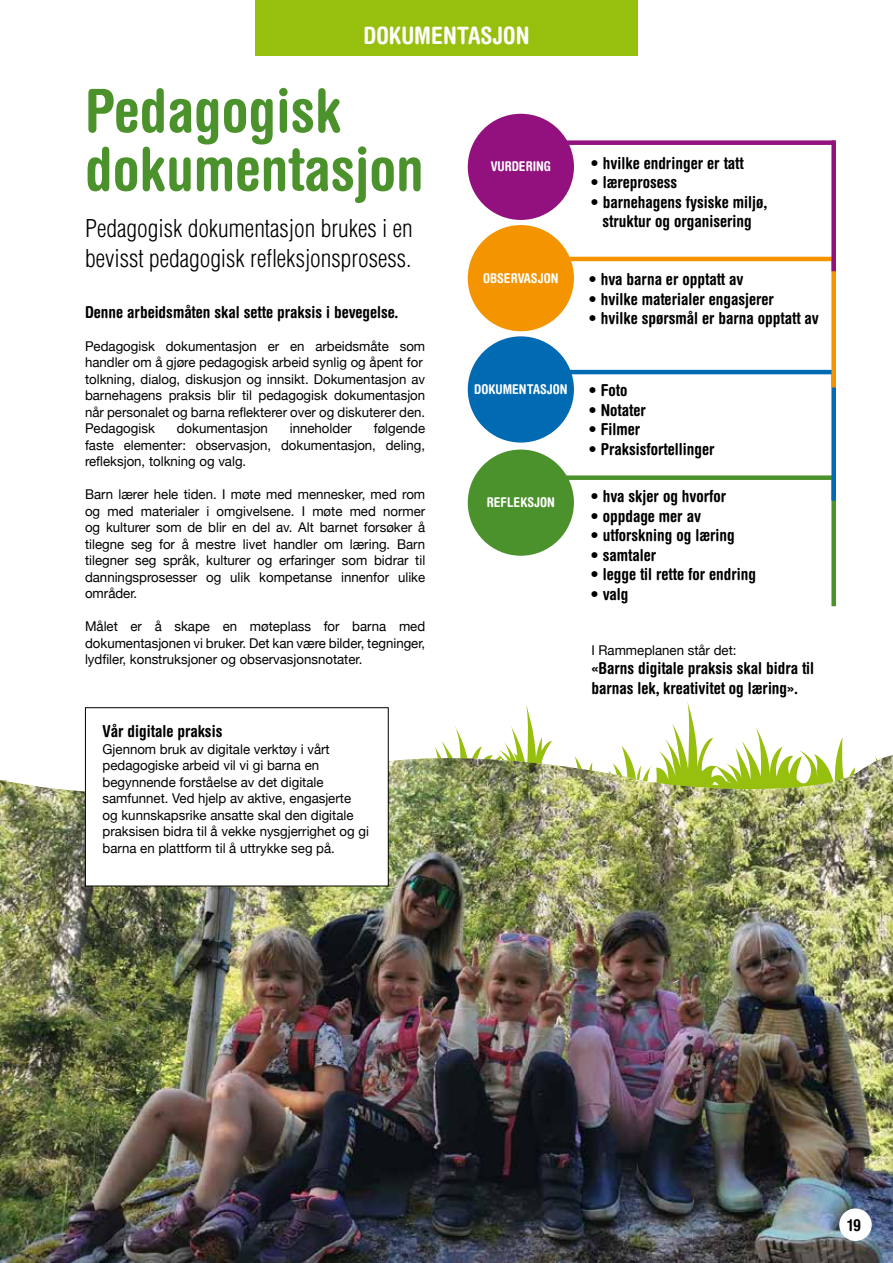
<style>
.page{position:relative;width:893px;height:1263px;background:#fff}
.page>*{position:absolute;margin:0;border:0;box-sizing:border-box;transform-origin:0 0}
.t1{font:700 condensed 60px/58.5px "Helvetica Rounded";color:#4c922c}
.t2{font:300 condensed 24px/30px "Helvetica";color:#000}
.t3{font:700 condensed 24px "Helvetica Rounded";color:#fff}
.t4{font:700 condensed 16.5px/19.5px "Helvetica Rounded";color:#000}
.t5{font:13.5px/16.5px "Helvetica Neue";color:#000;text-align:justify}
.t6{font:700 condensed 13.5px "Helvetica Rounded";color:#fff}
</style>
<div class="page">
<div style="left:255px;top:0;width:383px;height:55px;background:#97bf0d"></div>
<svg style="left:441px;top:702px;width:402px;height:40px"></svg>
<img style="left:0;top:742px;width:893px;height:521px">
<img style="left:0;top:753px;width:893px;height:63px">
<div style="left:831px;top:475px;width:5px;height:131px;background:#4c922c"></div>
<hr style="left:531px;top:370px;width:304px;height:4px;background:#006ab3">
<div style="left:531px;top:475px;width:304px;height:5px;background:#4c922c"></div>
<hr style="left:541px;top:257px;width:294px;height:4px;background:#f39400">
<div style="left:541px;top:140px;width:294px;height:5px;background:#93117e"></div>
<div style="left:831px;top:370px;width:5px;height:131px;background:#006ab3"></div>
<div style="left:831px;top:257px;width:5px;height:130px;background:#f39400"></div>
<div style="left:831px;top:140px;width:5px;height:131px;background:#93117e"></div>
<div style="left:468px;top:336px;width:106px;height:107px;background:#006ab3;border-radius:50%"></div>
<div style="left:468px;top:225px;width:106px;height:106px;background:#f39400;border-radius:50%"></div>
<div style="left:468px;top:449px;width:106px;height:107px;background:#4c922c;border-radius:50%"></div>
<div style="left:468px;top:114px;width:106px;height:106px;background:#93117e;border-radius:50%"></div>
<div style="left:85px;top:708px;width:303px;height:178px;background:#fff"></div>
<div style="left:85px;top:707px;width:304px;height:179px;border:1px solid #000"></div>
<div style="left:839px;top:1208px;width:33px;height:33px;background:#fff;border-radius:50%"></div>
<h2 class="t3" style="left:364px;top:21px;width:167px">DOKUMENTASJON</h2>
<h1 class="t1" style="left:85px;top:80px;width:340px">Pedagogisk dokumentasjon</h1>
<h2 class="t2" style="left:85px;top:213px;width:329px">Pedagogisk dokumentasjon brukes i en bevisst pedagogisk refleksjonsprosess.</h2>
<p class="t4" style="left:85px;top:302px;width:315px">Denne arbeidsmåten skal sette praksis i bevegelse.</p>
<p class="t5" style="left:85px;top:339px;width:342px;text-align:left">Pedagogisk dokumentasjon er en arbeidsmåte som handler om å gjøre pedagogisk arbeid synlig og åpent for tolkning, dialog, diskusjon og innsikt. Dokumentasjon av barnehagens praksis blir til pedagogisk dokumentasjon når personalet og barna reflekterer over og diskuterer den.<br>Pedagogisk</p>
<p class="t5" style="left:85px;top:421px;width:342px;text-indent:289px">følgende faste elementer: observasjon, dokumentasjon, deling, refleksjon, tolkning og valg.</p>
<p class="t5" style="left:85px;top:487px;width:342px">Barn lærer hele tiden. I møte med mennesker, med rom og med materialer i omgivelsene. I møte med normer og kulturer som de blir en del av. Alt barnet forsøker å tilegne seg for å mestre livet handler om læring. Barn tilegner seg språk, kulturer og erfaringer som bidrar til danningsprosesser og ulik kompetanse innenfor ulike områder.</p>
<p class="t5" style="left:85px;top:619px;width:342px">Målet er å skape en møteplass for barna med dokumentasjonen vi bruker. Det kan være bilder, tegninger, lydfiler, konstruksjoner og observasjonsnotater.</p>
<p class="t5" style="left:177px;top:421px;width:93px">dokumentasjon</p>
<p class="t5" style="left:290px;top:421px;width:63px">inneholder</p>
<p class="t4" style="left:103px;top:721px;width:121px">Vår digitale praksis</p>
<p class="t5" style="left:103px;top:741px;width:268px;text-align:left">Gjennom bruk av digitale verktøy i vårt pedagogiske arbeid vil vi gi barna en begynnende forståelse av det digitale samfunnet. Ved hjelp av aktive, engasjerte og kunnskapsrike ansatte skal den digitale praksisen bidra til å vekke nysgjerrighet og gi barna en plattform til å uttrykke seg på.</p>
<p class="t6" style="left:491px;top:158px;width:62px">VURDERING</p>
<p class="t6" style="left:483px;top:270px;width:77px">OBSERVASJON</p>
<p class="t6" style="left:474px;top:381px;width:95px">DOKUMENTASJON</p>
<p class="t6" style="left:487px;top:494px;width:69px">REFLEKSJON</p>
<p class="t4" style="left:590px;top:153px;width:155px">• hvilke endringer er tatt</p>
<p class="t4" style="left:590px;top:172px;width:88px">• læreprosess</p>
<p class="t4" style="left:590px;top:192px;width:178px;text-align:center">• barnehagens fysiske miljø, struktur og organisering</p>
<p class="t4" style="left:589px;top:269px;width:156px">• hva barna er opptatt av</p>
<p class="t4" style="left:589px;top:289px;width:187px">• hvilke materialer engasjerer</p>
<p class="t4" style="left:589px;top:308px;width:232px">• hvilke spørsmål er barna opptatt av</p>
<p class="t4" style="left:589px;top:380px;width:40px">• Foto</p>
<p class="t4" style="left:589px;top:400px;width:59px">• Notater</p>
<p class="t4" style="left:589px;top:419px;width:53px">• Filmer</p>
<p class="t4" style="left:589px;top:439px;width:127px">• Praksisfortellinger</p>
<p class="t4" style="left:590px;top:486px;width:137px">• hva skjer og hvorfor</p>
<p class="t4" style="left:590px;top:506px;width:112px">• oppdage mer av</p>
<p class="t4" style="left:590px;top:525px;width:146px">• utforskning og læring</p>
<p class="t4" style="left:590px;top:545px;width:67px">• samtaler</p>
<p class="t4" style="left:590px;top:564px;width:167px">• legge til rette for endring</p>
<p class="t4" style="left:590px;top:584px;width:40px">• valg</p>
<p class="t5" style="left:591px;top:643px;width:147px">I Rammeplanen står det:</p>
<p class="t4" style="left:591px;top:658px;width:224px">«Barns digitale praksis skal bidra til barnas lek, kreativitet og læring».</p>
<p class="t4" style="left:847px;top:1215px;width:15px">19</p>
</div>
